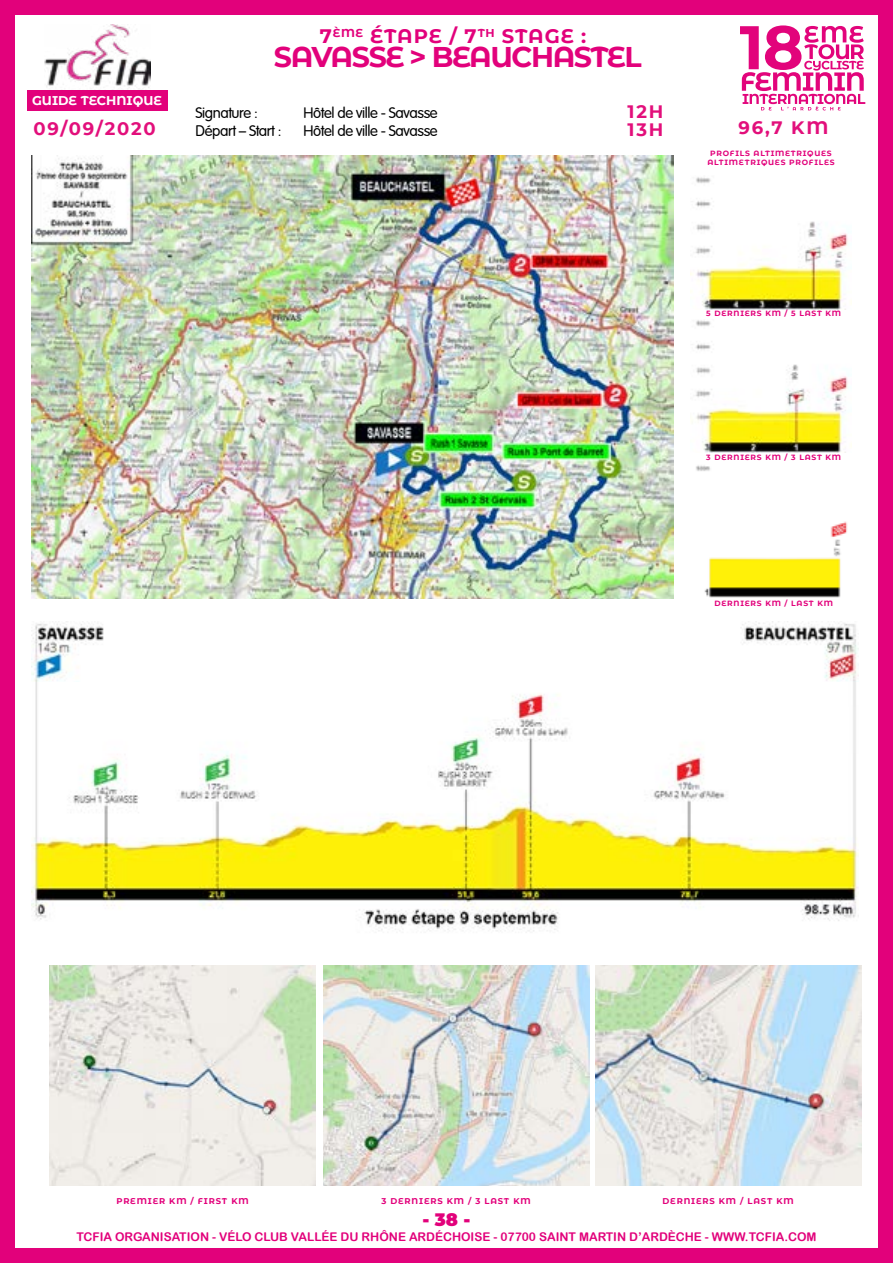
<style>
.page{position:relative;width:893px;height:1263px;background:#fff}
.page>*{position:absolute;margin:0;border:0;box-sizing:border-box;transform-origin:0 0}
.t1{font:700 28.5px "Montserrat Alternates";letter-spacing:-.05em;color:#e2017b}
.t2{font:700 19.5px "Montserrat Alternates";letter-spacing:.045em;color:#e2017b}
.t3{font:700 18px "Montserrat Alternates";letter-spacing:.1em;color:#e20f7b}
.t4{font:900 18px "Montserrat Alternates";color:#e2017b}
.t5{font:15px "Arial Rounded";letter-spacing:-.025em;color:#000}
.t6{font:700 12.75px "Montserrat Alternates";color:#fff}
.t7{font:12px "Arial Rounded MT Bold";color:#e2017b}
.t8{font:700 8.4px "Montserrat Alternates";letter-spacing:.1em;color:#e2017b}
.t9{font:700 7.5px/9.1px "Montserrat Alternates";letter-spacing:.1em;color:#e2017b;text-align:center}
</style>
<div class="page">
<div style="left:0;top:0;width:893px;height:1263px;border:15px solid #e2017b"></div>
<svg style="left:892px;top:0;width:1px;height:1263px"></svg>
<img style="left:32px;top:681px;width:826px;height:250px">
<img style="left:32px;top:621px;width:826px;height:60px">
<img style="left:32px;top:156px;width:641px;height:443px">
<img style="left:691px;top:177px;width:158px;height:132px">
<img style="left:691px;top:320px;width:158px;height:133px">
<img style="left:696px;top:465px;width:152px;height:132px">
<img style="left:49px;top:965px;width:267px;height:220px">
<img style="left:323px;top:965px;width:266px;height:220px">
<img style="left:595px;top:965px;width:266px;height:220px">
<img style="left:45px;top:24px;width:105px;height:65px">
<div style="left:28px;top:90px;width:140px;height:20px;background:#e2017b"></div>
<svg style="left:740px;top:25px;width:125px;height:85px"></svg>
<h2 class="t2" style="left:320px;top:22px;width:268px">7<sup>ÈME</sup> ÉTAPE / 7<sup>TH</sup> STAGE :</h2>
<h1 class="t1" style="left:274px;top:37px;width:369px">SAVASSE &gt; BEAUCHASTEL</h1>
<h3 class="t6" style="left:32px;top:92px;width:131px">GUIDE TECHNIQUE</h3>
<h3 class="t5" style="left:196px;top:102px;width:64px">Signature :</h3>
<h3 class="t5" style="left:304px;top:102px;width:136px">Hôtel de ville - Savasse</h3>
<h3 class="t3" style="left:628px;top:99px;width:37px">12H</h3>
<h3 class="t5" style="left:196px;top:120px;width:87px">Départ – Start :</h3>
<h3 class="t5" style="left:304px;top:120px;width:136px">Hôtel de ville - Savasse</h3>
<h3 class="t3" style="left:628px;top:117px;width:37px">13H</h3>
<h3 class="t3" style="left:33px;top:116px;width:124px">09/09/2020</h3>
<h3 class="t3" style="left:738px;top:115px;width:91px">96,7 KM</h3>
<p class="t9" style="left:707px;top:149px;width:129px">PROFILS ALTIMETRIQUES<br>ALTIMETRIQUES PROFILES</p>
<p class="t9" style="left:706px;top:308px;width:136px">5 DERNIERS KM / 5 LAST KM</p>
<p class="t9" style="left:706px;top:452px;width:136px">3 DERNIERS KM / 3 LAST KM</p>
<p class="t9" style="left:714px;top:598px;width:120px">DERNIERS KM / LAST KM</p>
<p class="t8" style="left:116px;top:1195px;width:134px">PREMIER KM / FIRST KM</p>
<p class="t8" style="left:381px;top:1195px;width:151px">3 DERNIERS KM / 3 LAST KM</p>
<p class="t8" style="left:663px;top:1195px;width:133px">DERNIERS KM / LAST KM</p>
<h3 class="t4" style="left:422px;top:1206px;width:50px">- 38 -</h3>
<h3 class="t7" style="left:76px;top:1229px;width:742px">TCFIA ORGANISATION - VÉLO CLUB VALLÉE DU RHÔNE ARDÉCHOISE - 07700 SAINT MARTIN D’ARDÈCHE - WWW.TCFIA.COM</h3>
</div>
